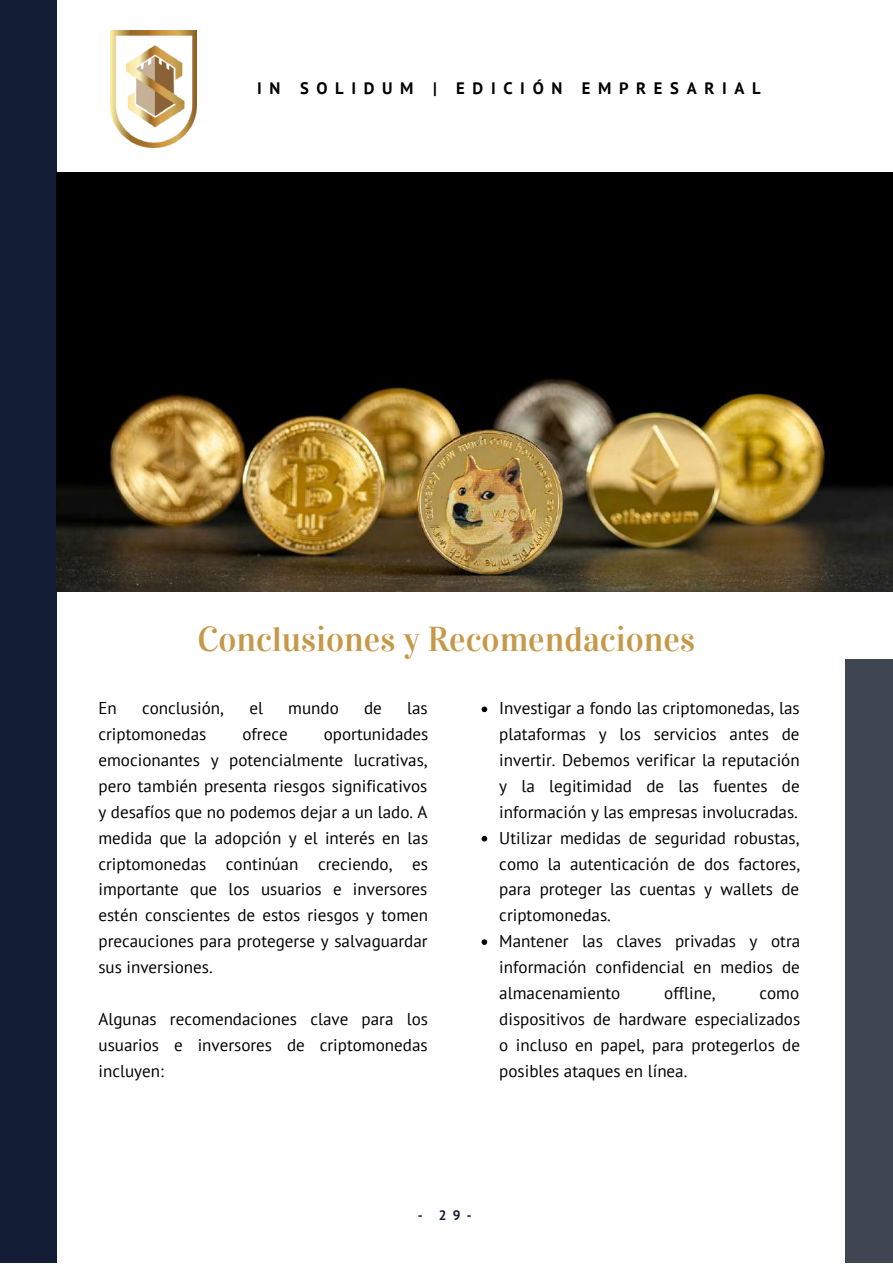
<style>
.page{position:relative;width:893px;height:1264px;background:#fff}
.page>*{position:absolute;margin:0;border:0;box-sizing:border-box;transform-origin:0 0}
.t1{font:34.5px "Vidaloka";color:#c6994a}
.t2{font:17.1px/25.8px "PT Sans";color:#000;text-align:justify}
.t3{font:700 16.65px "PT Sans";letter-spacing:.46em;color:#000}
.t4{font:700 13.65px "PT Sans";color:#131d35}
</style>
<div class="page">
<div style="left:845px;top:659px;width:47px;height:603px;background:#3f4652"></div>
<div style="left:0;top:0;width:56px;height:1262px;background:#131d35"></div>
<img style="left:110px;top:31px;width:87px;height:116px">
<img style="left:57px;top:173px;width:835px;height:418px">
<svg style="left:481px;top:706px;width:6px;height:6px"></svg>
<svg style="left:481px;top:835px;width:6px;height:6px"></svg>
<svg style="left:481px;top:939px;width:6px;height:5px"></svg>
<p class="t3" style="left:257px;top:77px;width:505px">IN SOLIDUM | EDICIÓN EMPRESARIAL</p>
<h1 class="t1" style="left:197px;top:618px;width:499px">Conclusiones y Recomendaciones</h1>
<p class="t2" style="left:98px;top:695px;width:20px">En</p>
<p class="t2" style="left:142px;top:695px;width:83px">conclusión,</p>
<p class="t2" style="left:249px;top:695px;width:15px">el</p>
<p class="t2" style="left:288px;top:695px;width:52px">mundo</p>
<p class="t2" style="left:364px;top:695px;width:19px">de</p>
<p class="t2" style="left:407px;top:695px;width:22px">las</p>
<p class="t2" style="left:98px;top:721px;width:109px">criptomonedas</p>
<p class="t2" style="left:242px;top:721px;width:47px">ofrece</p>
<p class="t2" style="left:98px;top:721px;width:331px;text-indent:225px">oportunidades emocionantes y potencialmente lucrativas, pero también presenta riesgos significativos y desafíos que no podemos dejar a un lado. A medida que la adopción y el interés en las criptomonedas continúan creciendo, es importante que los usuarios e inversores estén conscientes de estos riesgos y tomen precauciones para protegerse y salvaguardar sus inversiones.</p>
<p class="t2" style="left:98px;top:1005px;width:331px">Algunas recomendaciones clave para los usuarios e inversores de criptomonedas incluyen:</p>
<p class="t2" style="left:499px;top:695px;width:302px;text-align:left">Investigar a fondo las criptomonedas, las plataformas y los servicios antes de invertir. Debemos verificar la reputación y la legitimidad de las fuentes de información y las empresas involucradas.<br>Utilizar medidas de seguridad robustas, como la autenticación de dos factores, para proteger las cuentas y wallets de criptomonedas.<br>Mantener las claves privadas y otra información confidencial en medios de almacenamiento</p>
<p class="t2" style="left:664px;top:979px;width:53px">offline,</p>
<p class="t2" style="left:499px;top:979px;width:302px;text-indent:260px">como dispositivos de hardware especializados o incluso en papel, para protegerlos de posibles ataques en línea.</p>
<p class="t4" style="left:418px;top:1206px;width:55px">- 29-</p>
</div>
